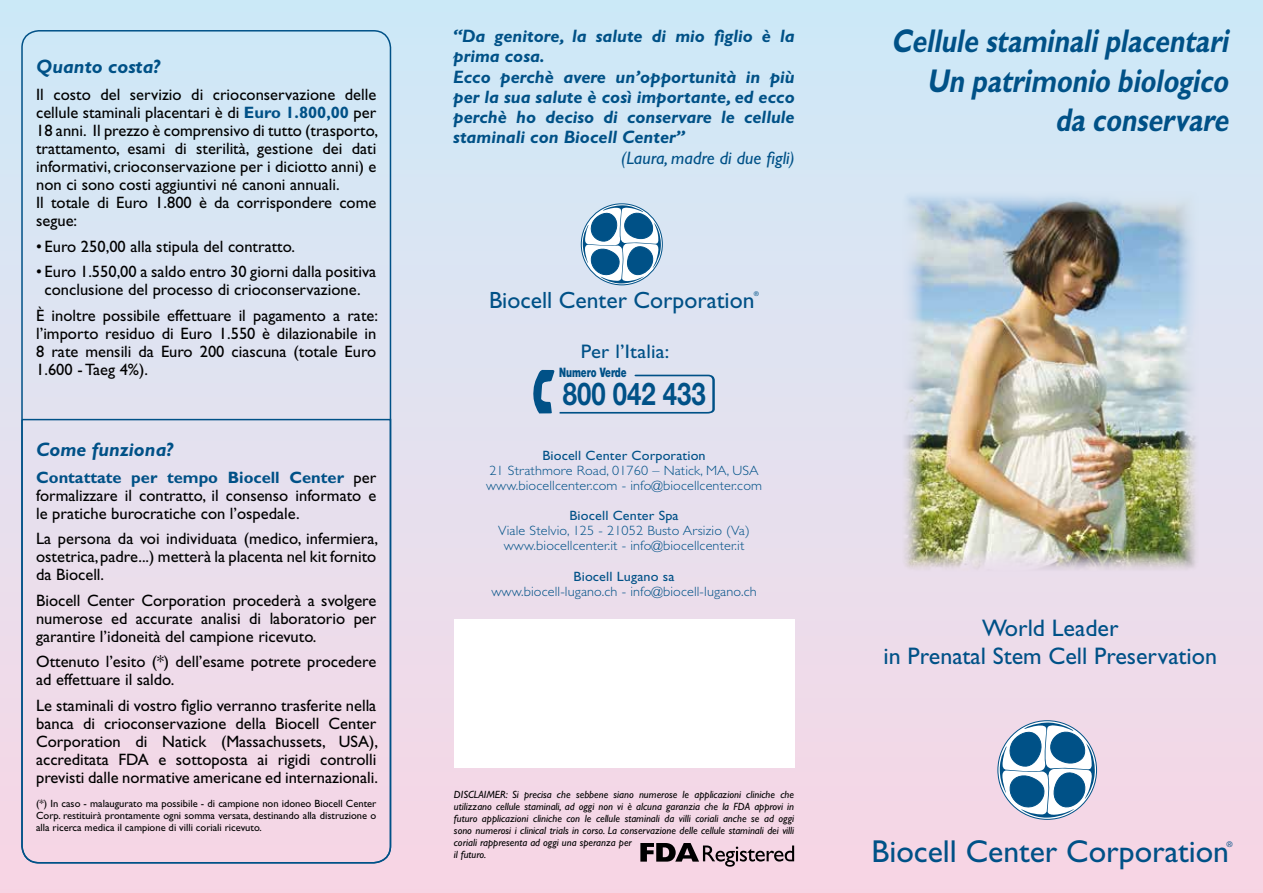
<style>
.page{position:relative;width:1263px;height:893px;background:#fff}
.page>*{position:absolute;margin:0;border:0;box-sizing:border-box;transform-origin:0 0}
.t1{font:italic 700 33px/39.6px "Gill Sans Std";color:#005187;text-align:right;scale:.8 1}
.t2{font:31.65px "Gill Sans Std";color:#005187}
.t3{font:700 31.35px "Helvetica Neue LT Std";color:#005187;scale:.82 1}
.t4{font:24px/28.8px "Gill Sans Std";color:#005187;text-align:center}
.t5{font:23.55px "Gill Sans Std";color:#005187}
.t6{font:19.65px "Gill Sans Std";letter-spacing:.01em;color:#005187;scale:1.05 1}
.t7{font:italic 700 19.5px "Gill Sans Std";color:#005187}
.t8{font:italic 700 18px/20.2px "Gill Sans Std";color:#005187}
.t9{font:italic 18px "Gill Sans Std";color:#005187}
.t10{font:16.5px/18px "Gill Sans Std";color:#000;text-align:justify}
.t11{font:300 13.5px/15px "Gill Sans Std";letter-spacing:.01em;color:#005187;scale:1.05 1}
.t12{font:13.5px "Gill Sans Std";letter-spacing:.01em;color:#005187;scale:1.05 1}
.t13{font:900 13.05px "Helvetica Neue LT Std";color:#005187;scale:.71 1}
.t14{font:italic 10.5px/12px "Gill Sans Std";color:#000}
.t15{font:10.5px/12px "Gill Sans Std";color:#000;text-align:justify}
.t16{font:7.8px "Helvetica Neue LT Std";color:#005187}
.t17{font:6.45px "Helvetica Neue LT Std";color:#005187}
.s1{font-weight:700;color:#005187}
</style>
<div class="page">
<div style="left:0;top:0;width:1263px;height:893px;background:linear-gradient(to bottom,#cdeaf8,#f9d6e5)"></div>
<svg style="left:21px;top:418px;width:371px;height:446px;background:#ebdbe9"></svg>
<svg style="left:999px;top:722px;width:96px;height:96px"></svg>
<div style="left:21px;top:30px;width:370px;height:833px;border:2px solid #005187;border-radius:17px"></div>
<svg style="left:582px;top:205px;width:79px;height:79px"></svg>
<svg style="left:529px;top:370px;width:25px;height:43px"></svg>
<svg style="left:560px;top:375px;width:155px;height:39px;background:#d0d7e7"></svg>
<svg style="left:640px;top:843px;width:154px;height:24px;background:#a58f99"></svg>
<img style="left:900px;top:189px;width:301px;height:385px">
<div style="left:454px;top:619px;width:340px;height:149px;background:#fff"></div>
<p class="t7" style="left:36px;top:55px;width:125px">Quanto costa?</p>
<p class="t10" style="left:36px;top:86px;width:343px;text-align:left">Il costo del servizio di crioconservazione delle cellule staminali placentari è di <span class="s1">Euro 1.800,00</span> per 18 anni. Il prezzo è comprensivo di tutto (trasporto, trattamento, esami di sterilità, gestione dei dati informativi, crioconservazione per i diciotto anni) e non ci sono costi aggiuntivi né canoni annuali.<br>Il totale di Euro 1.800 è da corrispondere come segue:</p>
<p class="t10" style="left:36px;top:237px;width:260px">• Euro 250,00 alla stipula del contratto.</p>
<p class="t10" style="left:36px;top:263px;width:342px;text-align:center">• Euro 1.550,00 a saldo entro 30 giorni dalla positiva conclusione del processo di crioconservazione.</p>
<p class="t10" style="left:36px;top:306px;width:343px">È inoltre possibile effettuare il pagamento a rate: l’importo residuo di Euro 1.550 è dilazionabile in 8 rate mensili da Euro 200 ciascuna (totale Euro 1.600 - Taeg 4%).</p>
<p class="t7" style="left:36px;top:438px;width:138px">Come funziona?</p>
<p class="t10" style="left:36px;top:468px;width:342px"><span class="s1">Contattate per tempo Biocell Center</span> per formalizzare il contratto, il consenso informato e le pratiche burocratiche con l’ospedale.</p>
<p class="t10" style="left:36px;top:530px;width:343px">La persona da voi individuata (medico, infermiera, ostetrica, padre...) metterà la placenta nel kit fornito da Biocell.</p>
<p class="t10" style="left:36px;top:591px;width:342px">Biocell Center Corporation procederà a svolgere numerose ed accurate analisi di laboratorio per garantire l’idoneità del campione ricevuto.</p>
<p class="t10" style="left:36px;top:653px;width:342px">Ottenuto l’esito (*) dell’esame potrete procedere ad effettuare il saldo.</p>
<p class="t10" style="left:36px;top:696px;width:343px">Le staminali di vostro figlio verranno trasferite nella banca di crioconservazione della Biocell Center Corporation di Natick (Massachussets, USA), accreditata FDA e sottoposta ai rigidi controlli previsti dalle normative americane ed internazionali.</p>
<p class="t15" style="left:36px;top:797px;width:342px">(*) In caso - malaugurato ma possibile - di campione non idoneo Biocell Center Corp. restituirà prontamente ogni somma versata, destinando alla distruzione o alla ricerca medica il campione di villi coriali ricevuto.</p>
<p class="t8" style="left:453px;top:26px;width:343px">“Da genitore, la salute di mio figlio è la prima cosa.<br>Ecco perchè avere un’opportunità in più per la sua salute è così importante, ed ecco perchè ho deciso di conservare le cellule staminali con Biocell Center”</p>
<p class="t9" style="left:621px;top:147px;width:175px">(Laura, madre di due figli)</p>
<h3 class="t5" style="left:489px;top:286px;width:267px">Biocell Center Corporation</h3>
<p class="t6" style="left:581px;top:340px;width:86px">Per l’Italia:</p>
<h3 class="t3" style="left:563px;top:375px;width:176px">800 042 433</h3>
<p class="t17" style="left:754px;top:290px;width:7px">®</p>
<p class="t13" style="left:559px;top:365px;width:97px">Numero Verde</p>
<p class="t12" style="left:542px;top:448px;width:157px">Biocell Center Corporation</p>
<p class="t11" style="left:486px;top:463px;width:264px">21 Strathmore Road, 01760 – Natick, MA, USA www.biocellcenter.com - info@biocellcenter.com</p>
<p class="t12" style="left:569px;top:508px;width:105px">Biocell Center Spa</p>
<p class="t11" style="left:498px;top:524px;width:241px;text-align:center">Viale Stelvio, 125 - 21052 Busto Arsizio (Va) www.biocellcenter.it - info@biocellcenter.it</p>
<p class="t12" style="left:574px;top:569px;width:98px">Biocell Lugano sa</p>
<p class="t11" style="left:491px;top:584px;width:254px">www.biocell-lugano.ch - info@biocell-lugano.ch</p>
<p class="t14" style="left:454px;top:789px;width:342px">DISCLAIMER: Si precisa che sebbene siano numerose le applicazioni cliniche che utilizzano cellule staminali, ad oggi non vi è alcuna garanzia che la FDA approvi in futuro applicazioni cliniche con le cellule staminali da villi coriali anche se ad oggi sono numerosi i clinical trials in corso. La conservazione delle cellule staminali dei villi coriali rappresenta ad oggi una speranza per<br>il futuro.</p>
<h1 class="t1" style="left:891px;top:21px;width:431px">Cellule staminaliplacentari<br>Un patrimonio biologico da conservare</h1>
<h3 class="t4" style="left:884px;top:613px;width:335px">World Leader<br>in Prenatal Stem Cell Preservation</h3>
<h2 class="t2" style="left:871px;top:833px;width:359px">Biocell Center Corporation</h2>
<p class="t16" style="left:1226px;top:840px;width:8px">®</p>
</div>
